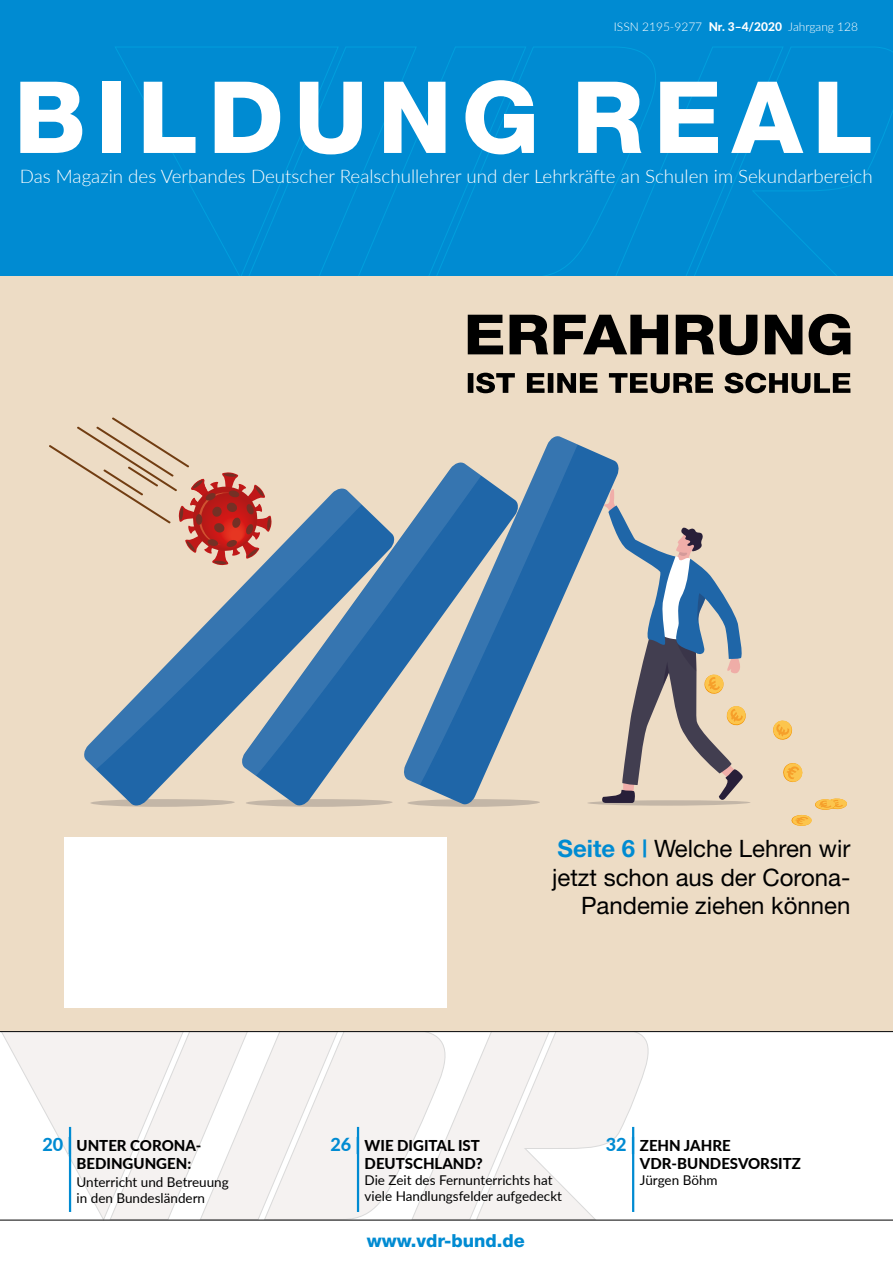
<style>
.page{position:relative;width:893px;height:1263px;background:#fff}
.page>*{position:absolute;margin:0;border:0;box-sizing:border-box;transform-origin:0 0}
.t1{font:800 99.75px "Helvetica Neue";letter-spacing:.1em;color:#fff}
.t2{font:24px/28.8px "Helvetica Neue";color:#000;text-align:right}
.t3{font:300 18.75px "Lato";color:#fff}
.t4{font:800 18px "Helvetica Neue";color:#008bd2}
.t5{font:800 15px/18px "Lato";color:#000}
.t6{font:13.5px/16.2px "Lato";color:#000}
.t7{font:300 12px "Lato";color:#fff}
.s1{font-weight:800}
.s2{font-size:18px;color:#008bd2}
.s3{font-weight:700;color:#008bd2}
</style>
<div class="page">
<div style="left:0;top:0;width:893px;height:276px;background:#008bd2"></div>
<div style="left:114px;top:46px;width:133px;height:230px;background:#008bd2"></div>
<div style="left:527px;top:46px;width:87px;height:230px;background:#008bd2"></div>
<div style="left:784px;top:46px;width:109px;height:230px;background:#008bd2"></div>
<div style="left:247px;top:46px;width:280px;height:230px;background:#008bd2"></div>
<div style="left:614px;top:46px;width:170px;height:230px;background:#008bd2"></div>
<svg style="left:0;top:1031px;width:893px;height:189px"></svg>
<div style="left:0;top:276px;width:893px;height:755px;background:#eddcc5"></div>
<svg style="left:587px;top:800px;width:163px;height:6px"></svg>
<svg style="left:519px;top:444px;width:101px;height:362px"></svg>
<svg style="left:519px;top:436px;width:59px;height:349px"></svg>
<svg style="left:404px;top:462px;width:115px;height:345px"></svg>
<svg style="left:396px;top:463px;width:85px;height:313px"></svg>
<svg style="left:91px;top:488px;width:305px;height:319px"></svg>
<svg style="left:84px;top:489px;width:278px;height:280px"></svg>
<svg style="left:600px;top:488px;width:147px;height:315px"></svg>
<svg style="left:773px;top:720px;width:20px;height:20px"></svg>
<svg style="left:783px;top:763px;width:20px;height:19px"></svg>
<svg style="left:791px;top:798px;width:56px;height:28px"></svg>
<svg style="left:49px;top:417px;width:223px;height:148px"></svg>
<div style="left:196px;top:514px;width:6px;height:11px;background:#743025;border-radius:50%"></div>
<div style="left:64px;top:838px;width:382px;height:170px;background:#fff"></div>
<hr style="left:69px;top:1127px;width:2px;height:85px;background:#008bd2">
<hr style="left:357px;top:1127px;width:2px;height:85px;background:#008bd2">
<hr style="left:632px;top:1127px;width:2px;height:85px;background:#008bd2">
<svg style="left:468px;top:373px;width:382px;height:20px"></svg>
<svg style="left:468px;top:314px;width:382px;height:41px"></svg>
<p class="t7" style="left:614px;top:18px;width:246px">ISSN 2195-9277 <span class="s1">Nr. 3–4/2020</span> Jahrgang 128</p>
<h1 class="t1" style="left:14px;top:58px;width:861px">BILDUNG REAL</h1>
<h3 class="t3" style="left:20px;top:163px;width:854px">Das Magazin des Verbandes Deutscher Realschullehrer und der Lehrkräfte an Schulen im Sekundarbereich</h3>
<p class="t5" style="left:77px;top:1136px;width:127px;text-indent:-34px"><span class="s2">20 |</span> UNTER CORONA-<br>BEDINGUNGEN:</p>
<p class="t6" style="left:77px;top:1173px;width:154px">Unterricht und Betreuung in den Bundesländern</p>
<h2 class="t2" style="left:552px;top:833px;width:300px"><span class="s3">Seite 6 |</span> Welche Lehren wir jetzt schon aus der Corona-<br>Pandemie ziehen können</h2>
<p class="t5" style="left:330px;top:1136px;width:154px;text-align:right"><span class="s2">26 |</span> WIE DIGITAL IST<br>DEUTSCHLAND?</p>
<p class="t6" style="left:365px;top:1171px;width:199px">Die Zeit des Fernunterrichts hat viele Handlungsfelder aufgedeckt</p>
<h3 class="t4" style="left:367px;top:1230px;width:160px">www.vdr-bund.de</h3>
<p class="t5" style="left:640px;top:1136px;width:163px;text-indent:-34px"><span class="s2">32 |</span> ZEHN JAHRE<br>VDR-BUNDESVORSITZ</p>
<p class="t6" style="left:640px;top:1171px;width:79px">Jürgen Böhm</p>
</div>
